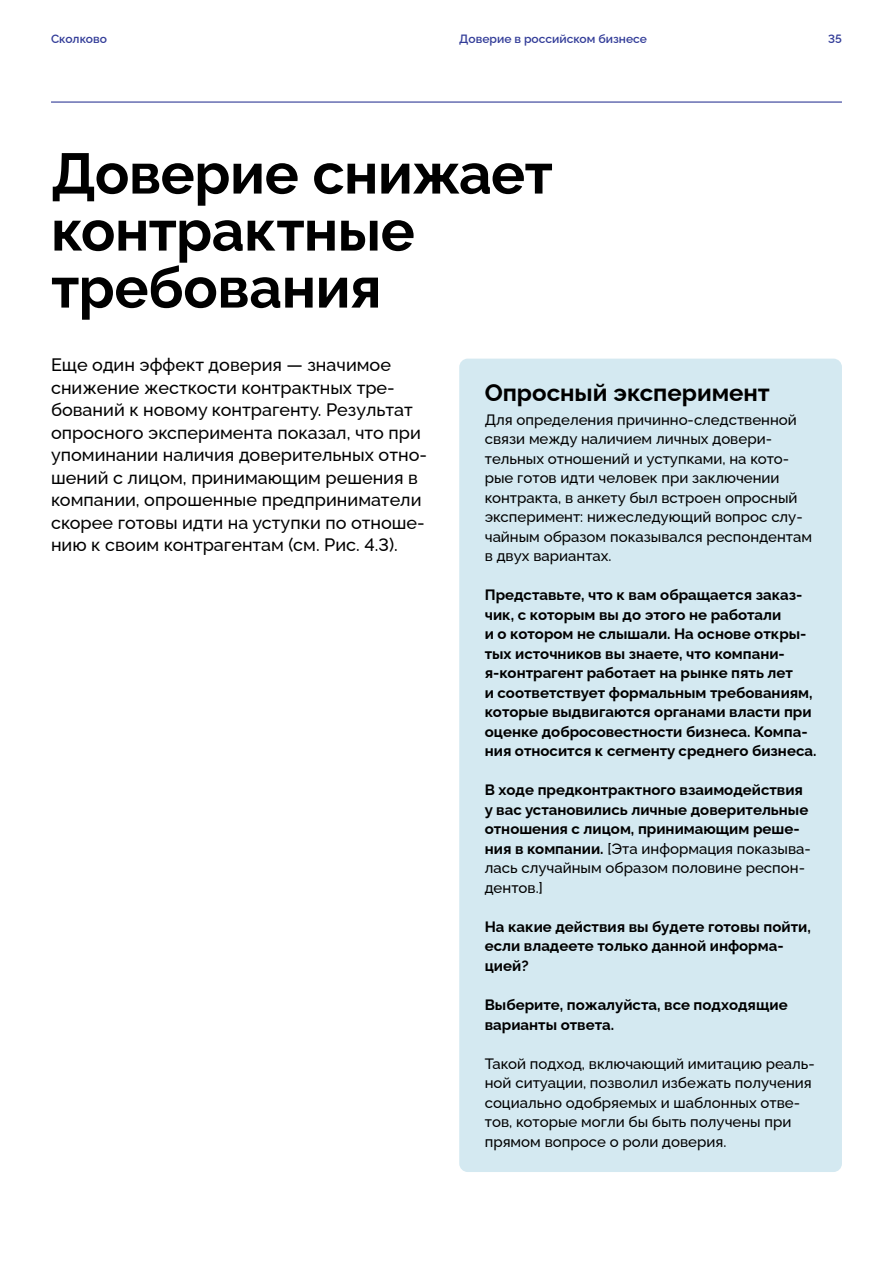
<style>
.page{position:relative;width:893px;height:1263px;background:#fff}
.page>*{position:absolute;margin:0;border:0;box-sizing:border-box;transform-origin:0 0}
.t1{font:700 57px/57px "Raleway";letter-spacing:-.01em;color:#000}
.t2{font:700 24px "Raleway";color:#000}
.t3{font:500 18px/22.5px "Raleway";color:#000}
.t4{font:700 15px/19.5px "Raleway";color:#000}
.t5{font:500 15px/19.5px "Raleway";color:#000}
.t6{font:600 12px "Raleway";color:#323c98}
.s1{font-weight:500}
</style>
<div class="page">
<div style="left:459px;top:359px;width:383px;height:813px;background:#d4e9f1;border-radius:9px"></div>
<hr style="left:51px;top:101px;width:791px;height:2px;background:#323c98">
<p class="t6" style="left:51px;top:29px;width:57px">Сколково</p>
<p class="t6" style="left:459px;top:29px;width:189px">Доверие в российском бизнесе</p>
<p class="t6" style="left:828px;top:29px;width:15px">35</p>
<h1 class="t1" style="left:51px;top:139px;width:503px">Доверие снижает контрактные требования</h1>
<p class="t3" style="left:51px;top:352px;width:378px">Еще один эффект доверия — значимое снижение жесткости контрактных тре&shy;бований к новому контрагенту. Результат опросного эксперимента показал, что при упоминании наличия доверительных отно&shy;шений с лицом, принимающим решения в компании, опрошенные предприниматели скорее готовы идти на уступки по отноше&shy;нию к своим контрагентам (см. Рис. 4.3).</p>
<h2 class="t2" style="left:485px;top:374px;width:287px">Опросный эксперимент</h2>
<p class="t5" style="left:485px;top:408px;width:329px">Для определения причинно-следственной связи между наличием личных довери&shy;тельных отношений и уступками, на кото&shy;рые готов идти человек при заключении контракта, в анкету был встроен опросный эксперимент: нижеследующий вопрос слу&shy;чайным образом показывался респондентам в двух вариантах.</p>
<p class="t4" style="left:485px;top:584px;width:333px">Представьте, что к вам обращается заказ&shy;чик, с которым вы до этого не работали<br>и о котором не слышали. На основе откры&shy;тых источников вы знаете, что компани&shy;я-контрагент работает на рынке пять лет<br>и соответствует формальным требованиям, которые выдвигаются органами власти при оценке добросовестности бизнеса. Компа&shy;ния относится к сегменту среднего бизнеса.</p>
<p class="t4" style="left:485px;top:779px;width:328px">В ходе предконтрактного взаимодействия у вас установились личные доверительные отношения с лицом, принимающим реше&shy;ния в компании. <span class="s1">[Эта информация показыва&shy;лась случайным образом половине респон&shy;дентов.]</span></p>
<p class="t4" style="left:485px;top:915px;width:328px">На какие действия вы будете готовы пойти, если владеете только данной информа&shy;цией?</p>
<p class="t4" style="left:485px;top:993px;width:304px">Выберите, пожалуйста, все подходящие варианты ответа.</p>
<p class="t5" style="left:485px;top:1052px;width:331px">Такой подход, включающий имитацию реаль&shy;ной ситуации, позволил избежать получения социально одобряемых и шаблонных отве&shy;тов, которые могли бы быть получены при прямом вопросе о роли доверия.</p>
</div>
